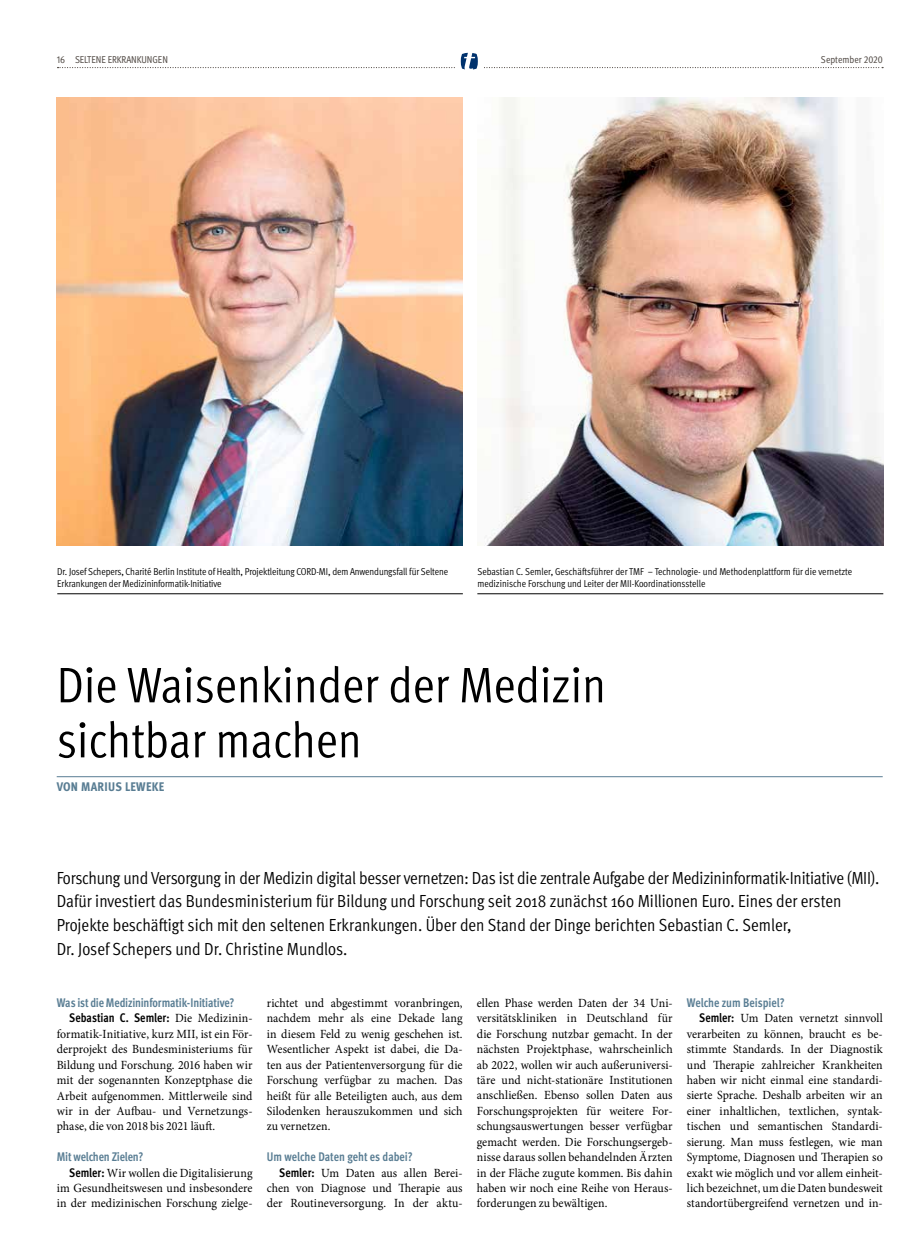
<style>
.page{position:relative;width:904px;height:1241px;background:#fff}
.page>*{position:absolute;margin:0;border:0;box-sizing:border-box;transform-origin:0 0}
.t1{font:50px/55px "Meta Cond Normal";color:#000}
.t2{font:17.5px/23.8px "Meta Cond Normal";letter-spacing:-.005em;color:#000}
.t3{font:12.5px/15.4px "Minion Pro";color:#000;text-align:justify;scale:.95 1}
.t4{font:700 12.5px/15.4px "Meta Cond";letter-spacing:-.005em;color:#597d93;scale:.95 1}
.t5{font:800 12.5px "Meta Cond";letter-spacing:.025em;color:#597d93}
.t6{font:10px/12px "Meta Cond Normal";letter-spacing:-.01em;color:#000}
.t7{font:10px "Meta Cond";color:#544d48}
.s1{font-family:"Meta Cond Book Expert"}
.s2{color:#000}
.s3{font-family:"Minion Pro";font-weight:400;color:#000}
.s4{font-family:"Meta Cond";font-weight:700}
</style>
<div class="page">
<svg style="left:58px;top:53px;width:825px;height:17px"></svg>
<hr style="left:57px;top:776px;width:825px;height:1px;background:#597d93">
<img style="left:484px;top:98px;width:399px;height:447px">
<hr style="left:477px;top:593px;width:406px;height:1px;background:#000">
<img style="left:57px;top:98px;width:406px;height:447px">
<hr style="left:57px;top:593px;width:406px;height:1px;background:#000">
<p class="t7" style="left:57px;top:55px;width:113px"><span class="s1">16</span> SELTENE ERKRANKUNGEN</p>
<p class="t7" style="left:821px;top:56px;width:63px">September <span class="s1">2020</span></p>
<p class="t6" style="left:57px;top:565px;width:392px">Dr. Josef Schepers, Charité Berlin Institute of Health, Projektleitung CORD-MI, dem Anwendungsfall für Seltene<br>Erkrankungen der Medizininformatik-Initiative</p>
<p class="t6" style="left:477px;top:565px;width:376px">Sebastian C. Semler, Geschäftsführer der TMF – Technologie- und Methodenplattform für die vernetzte medizinische Forschung und Leiter der MII-Koordinationsstelle</p>
<h1 class="t1" style="left:57px;top:659px;width:551px">Die Waisenkinder der Medizin sichtbar machen</h1>
<p class="t5" style="left:57px;top:782px;width:109px">VON MARIUS LEWEKE</p>
<p class="t2" style="left:57px;top:866px;width:824px">Forschung und Versorgung in der Medizin digital besser vernetzen: Das ist die zentrale Aufgabe der Medizininformatik-Initiative (MII).<br>Dafür investiert das Bundesministerium für Bildung und Forschung seit 2018 zunächst 160 Millionen Euro. Eines der ersten Projekte beschäftigt sich mit den seltenen Erkrankungen. Über den Stand der Dinge berichten Sebastian C. Semler,<br>Dr. Josef Schepers und Dr. Christine Mundlos.</p>
<p class="t4" style="left:69px;top:994px;width:195px;text-indent:-12px">Was ist die Medizininformatik-Initiative?<br><span class="s2">Sebastian C. Semler:</span> <span class="s3">Die Medizinin-</span></p>
<p class="t3" style="left:57px;top:1026px;width:208px">formatik-Initiative, kurz MII, ist ein För&shy;derprojekt des Bundesministeriums für Bildung und Forschung. 2016 haben wir mit der sogenannten Konzeptphase die Arbeit aufgenommen. Mittlerweile sind wir in der Aufbau- und Vernetzungs&shy;phase, die von 2018 bis 2021 läuft.</p>
<p class="t4" style="left:57px;top:1149px;width:93px">Mit welchen Zielen?</p>
<p class="t3" style="left:57px;top:1165px;width:208px;text-indent:12px"><span class="s4">Semler:</span> Wir wollen die Digitalisierung im Gesundheitswesen und insbesondere in der medizinischen Forschung zielge-</p>
<p class="t3" style="left:477px;top:995px;width:208px">ellen Phase werden Daten der 34 Uni&shy;versitätskliniken in Deutschland für die Forschung nutzbar gemacht. In der nächsten Projektphase, wahrscheinlich ab 2022, wollen wir auch außeruniversi&shy;täre und nicht-stationäre Institutionen anschließen. Ebenso sollen Daten aus Forschungsprojekten für weitere For&shy;schungsauswertungen besser verfügbar gemacht werden. Die Forschungsergeb&shy;nisse daraus sollen behandelnden Ärzten in der Fläche zugute kommen. Bis dahin haben wir noch eine Reihe von Heraus&shy;forderungen zu bewältigen.</p>
<p class="t4" style="left:687px;top:994px;width:105px">Welche zum Beispiel?</p>
<p class="t3" style="left:267px;top:995px;width:208px">richtet und abgestimmt voranbringen, nachdem mehr als eine Dekade lang in diesem Feld zu wenig geschehen ist.<br>Wesentlicher Aspekt ist dabei, die Da&shy;ten aus der Patientenversorgung für die Forschung verfügbar zu machen. Das heißt für alle Beteiligten auch, aus dem Silodenken herauszukommen und sich zu vernetzen.</p>
<p class="t4" style="left:267px;top:1149px;width:155px">Um welche Daten geht es dabei?</p>
<p class="t3" style="left:267px;top:1165px;width:208px;text-indent:12px"><span class="s4">Semler:</span> Um Daten aus allen Berei&shy;chen von Diagnose und Therapie aus der Routineversorgung. In der aktu-</p>
<p class="t3" style="left:687px;top:1011px;width:208px;text-indent:12px"><span class="s4">Semler:</span> Um Daten vernetzt sinnvoll verarbeiten zu können, braucht es be&shy;stimmte Standards. In der Diagnostik und Therapie zahlreicher Krankheiten haben wir nicht einmal eine standardi&shy;sierte Sprache. Deshalb arbeiten wir an einer inhaltlichen, textlichen, syntak&shy;tischen und semantischen Standardi&shy;sierung. Man muss festlegen, wie man Symptome, Diagnosen und Therapien so exakt wie möglich und vor allem einheit&shy;lich bezeichnet, um die Daten bundesweit standortübergreifend vernetzen und in-</p>
</div>
